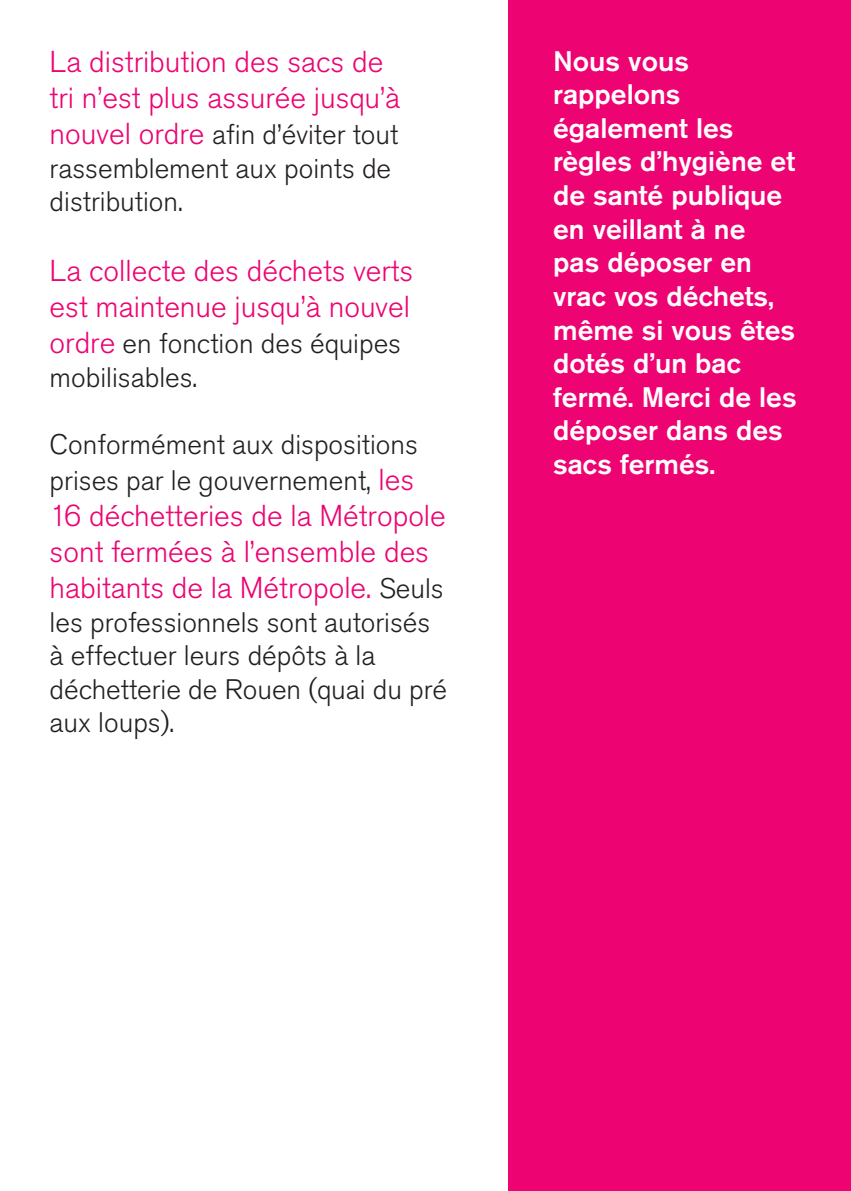
<style>
.page{position:relative;width:851px;height:1191px;background:#fff}
.page>*{position:absolute;margin:0;border:0;box-sizing:border-box;transform-origin:0 0}
.t1{font:300 30px/36px "Akzidenz Grotesk Std";color:#ed0372}
.t2{font:300 28px/33.6px "Akzidenz Grotesk Std";color:#231f20}
.t3{font:500 28px/33.6px "Akzidenz Grotesk Std";color:#fff}
.s1{font-size:30px;color:#ed0372}
.s2{font-size:28px;color:#231f20}
</style>
<div class="page">
<div style="left:508px;top:0;width:342px;height:1191px;background:#ed0372"></div>
<p class="t1" style="left:50px;top:44px;width:352px">La distribution des sacs de tri n’est plus assurée jusqu’à</p>
<p class="t2" style="left:50px;top:118px;width:350px"><span class="s1">nouvel ordre</span> afin d’éviter tout rassemblement aux points de distribution.</p>
<p class="t1" style="left:50px;top:253px;width:365px">La collecte des déchets verts est maintenue jusqu’à nouvel</p>
<p class="t2" style="left:50px;top:327px;width:353px"><span class="s1">ordre</span> en fonction des équipes mobilisables.</p>
<p class="t2" style="left:50px;top:427px;width:370px;line-height:36px">Conformément aux dispositions prises par le gouvernement, <span class="s1">les</span></p>
<p class="t1" style="left:50px;top:498px;width:397px">16 déchetteries de la Métropole sont fermées à l’ensemble des habitants de la Métropole. <span class="s2">Seuls</span></p>
<p class="t2" style="left:50px;top:605px;width:399px">les professionnels sont autorisés à effectuer leurs dépôts à la déchetterie de Rouen (quai du pré aux loups).</p>
<p class="t3" style="left:553px;top:43px;width:245px">Nous vous rappelons également les règles d’hygiène et de santé publique en veillant à ne pas déposer en vrac vos déchets, même si vous êtes dotés d’un bac fermé. Merci de les déposer dans des sacs fermés.</p>
</div>
